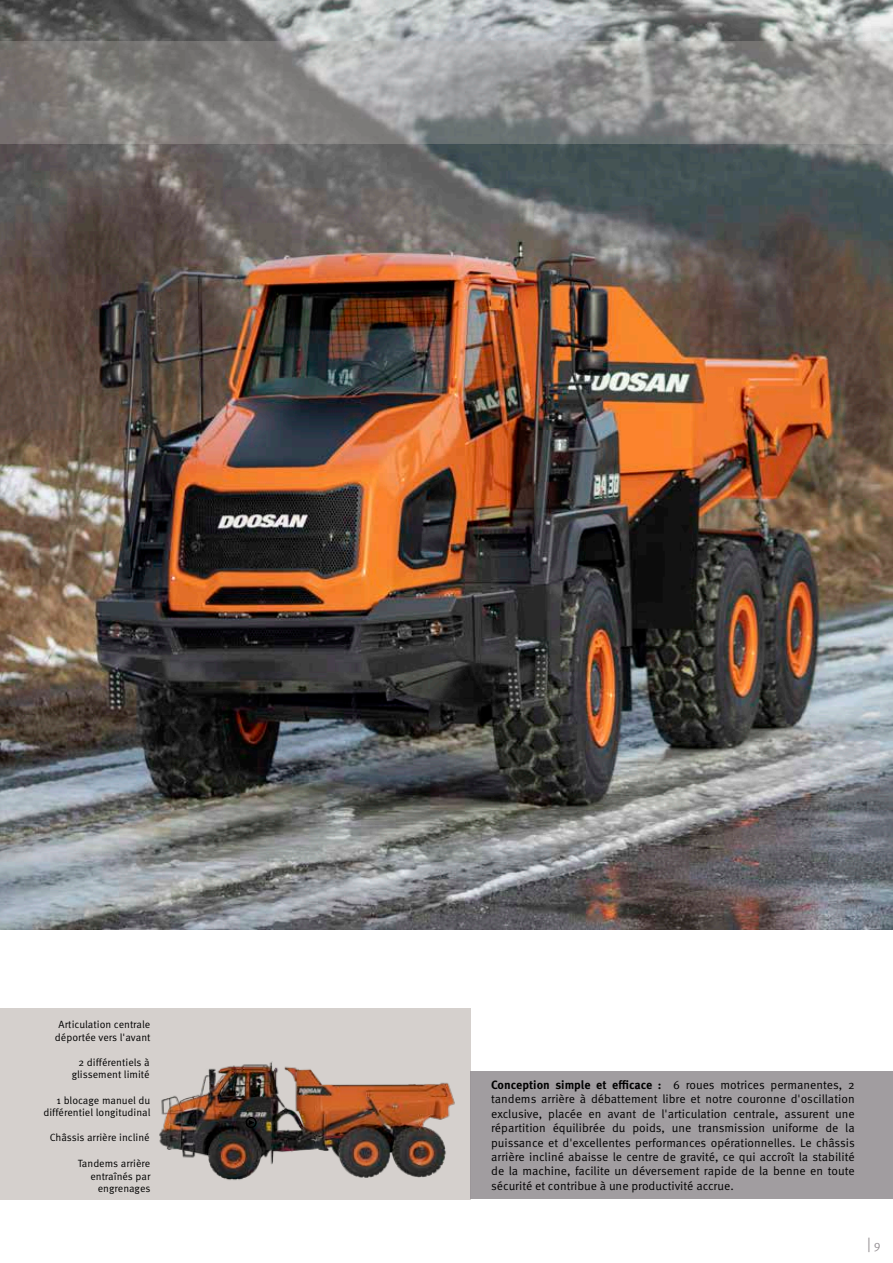
<style>
.page{position:relative;width:893px;height:1263px;background:#fff}
.page>*{position:absolute;margin:0;border:0;box-sizing:border-box;transform-origin:0 0}
.t1{font:15px "Meta Pro Norm";color:#979296}
.t2{font:12px/14.4px "Meta Pro Norm";color:#000;text-align:justify}
.t3{font:700 12px "Meta Pro";color:#000}
.t4{font:10.5px/12.6px "Meta Pro Norm";color:#000;text-align:right}
.s1{font-family:"Meta Pro Norm";font-weight:400}
.s2{font-size:12px}
</style>
<div class="page">
<div style="left:0;top:1008px;width:115px;height:191px;background:#d5d0cd"></div>
<img style="left:0;top:0;width:893px;height:929px">
<div style="left:470px;top:1071px;width:423px;height:128px;background:#a19da0"></div>
<svg style="left:0;top:41px;width:893px;height:102px;background:#908f8e"></svg>
<img style="left:115px;top:1008px;width:355px;height:192px">
<p class="t4" style="left:55px;top:1017px;width:97px;text-align:center">Articulation centrale déportée vers l'avant</p>
<p class="t4" style="left:72px;top:1055px;width:79px">2 différentiels à glissement limité</p>
<p class="t4" style="left:43px;top:1093px;width:109px">1 blocage manuel du différentiel longitudinal</p>
<p class="t4" style="left:50px;top:1130px;width:102px">Châssis arrière incliné</p>
<p class="t4" style="left:78px;top:1156px;width:74px">Tandems arrière entraînés par engrenages</p>
<p class="t3" style="left:491px;top:1075px;width:365px">Conception simple et efficace : <span class="s1">6 roues motrices permanentes, 2</span></p>
<p class="t2" style="left:491px;top:1091px;width:365px">tandems arrière à débattement libre et notre couronne d'oscillation exclusive, placée en avant de l'articulation centrale, assurent une répartition équilibrée du poids, une transmission uniforme de la puissance et d'excellentes performances opérationnelles. Le châssis arrière incliné abaisse le centre de gravité, ce qui accroît la stabilité de la machine, facilite un déversement rapide de la benne en toute sécurité et contribue à une productivité accrue.</p>
<p class="t1" style="left:867px;top:1232px;width:15px">| <span class="s2">9</span></p>
</div>
